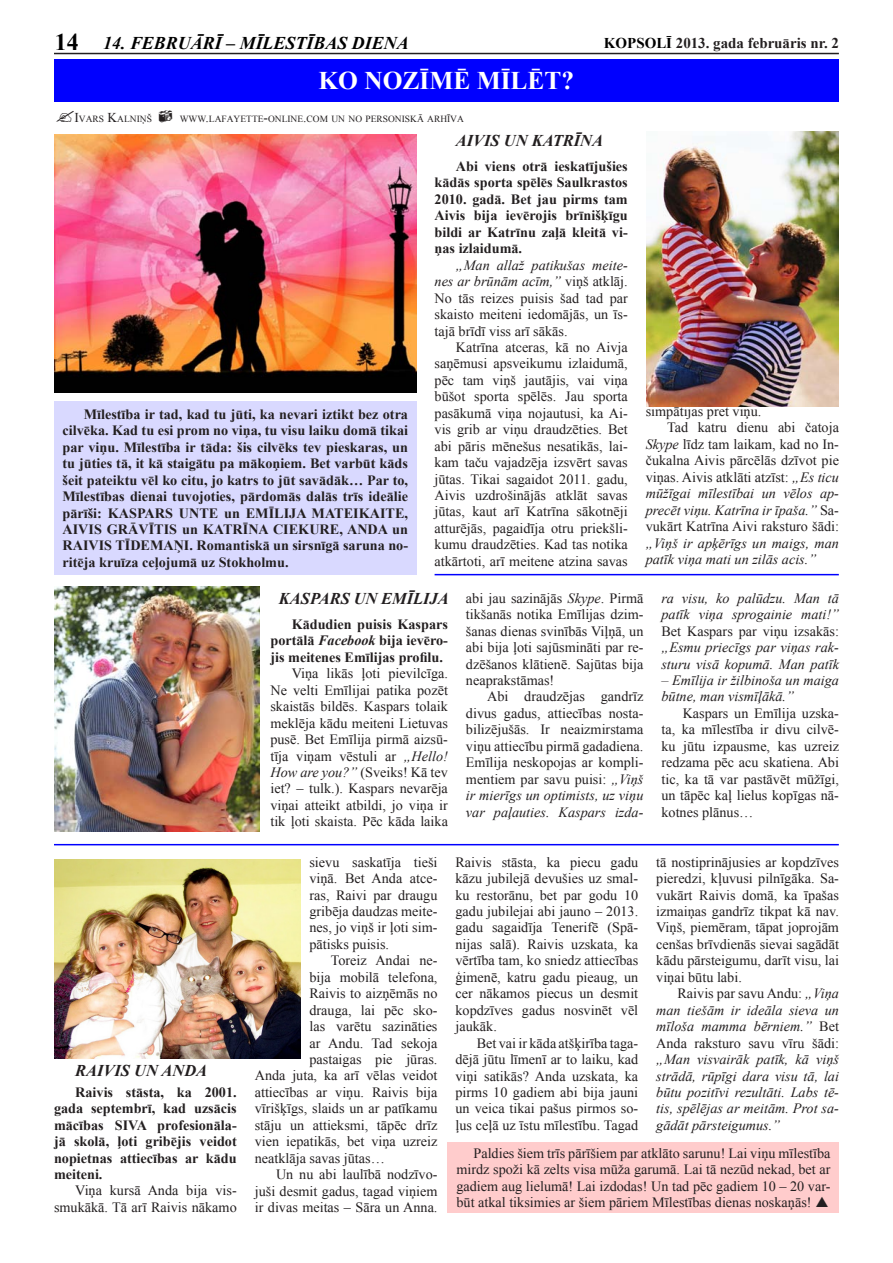
<style>
.page{position:relative;width:893px;height:1263px;background:#fff}
.page>*{position:absolute;margin:0;border:0;box-sizing:border-box;transform-origin:0 0}
.t1{font:700 25.35px "Times New Roman";color:#fff}
.t2{font:700 23.85px "Times New Roman";color:#000}
.t3{font:italic 700 18px "Times New Roman";color:#000}
.t4{font:italic 700 16.5px "Times New Roman";color:#231f20}
.t5{font:700 15px "Times New Roman";color:#231f20}
.t6{font:14.25px/16.5px "Times New Roman";color:#231f20;text-align:justify}
.t7{font:700 14.25px/16.5px "Times New Roman";color:#231f20;text-align:justify}
.t8{font:italic 14.25px/16.5px "Times New Roman";color:#231f20;text-align:justify}
.Teksta_un_foto_autor{font:9.45px "Times New Roman";color:#231f20}
.s1{color:#000}
.s2{font-size:13.5px}
.s3{font-style:italic}
.s4{font-style:normal}
</style>
<div class="page">
<hr style="left:54px;top:53px;width:785px;height:1px;background:#231f20">
<div style="left:54px;top:59px;width:785px;height:43px;background:#00f"></div>
<div style="left:54px;top:401px;width:363px;height:174px;background:#d9d9ff"></div>
<img style="left:54px;top:135px;width:363px;height:258px">
<img style="left:647px;top:132px;width:192px;height:274px">
<hr style="left:435px;top:574px;width:404px;height:1px;background:#00f">
<img style="left:54px;top:587px;width:206px;height:244px">
<hr style="left:54px;top:844px;width:785px;height:1px;background:#00f">
<img style="left:54px;top:859px;width:247px;height:199px">
<div style="left:448px;top:1142px;width:391px;height:71px;background:#fcc"></div>
<p class="t2" style="left:55px;top:25px;width:25px">14</p>
<p class="t3" style="left:103px;top:31px;width:307px">14. FEBRUĀRĪ – MĪLESTĪBAS DIENA</p>
<p class="t5" style="left:604px;top:33px;width:236px"><span class="s1">KOPSOLĪ</span> 2013. gada februāris nr. 2</p>
<p class="t1" style="left:318px;top:63px;width:257px">KO NOZĪMĒ MĪLĒT?</p>
<p class="Teksta_un_foto_autor" style="left:74px;top:113px;width:79px"><span class="s2">I</span>VARS <span class="s2">K</span>ALNIŅŠ</p>
<p class="Teksta_un_foto_autor" style="left:180px;top:113px;width:286px">WWW<span class="s2">.</span>LAFAYETTE<span class="s2">-</span>ONLINE<span class="s2">.</span>COM UN NO PERSONISKĀ ARHĪVA</p>
<p class="t7" style="left:62px;top:405px;width:347px;text-indent:21px">Mīlestība ir tad, kad tu jūti, ka nevari iztikt bez otra cilvēka. Kad tu esi prom no viņa, tu visu laiku domā tikai par viņu. Mīlestība ir tāda: šis cilvēks tev pieskaras, un tu jūties tā, it kā staigātu pa mākoņiem. Bet varbūt kāds šeit pateiktu vēl ko citu, jo katrs to jūt savādāk… Par to, Mīlestības dienai tuvojoties, pārdomās dalās trīs ideālie pārīši: KASPARS UNTE un EMĪLIJA MATEIKAITE, AIVIS GRĀVĪTIS un KATRĪNA CIEKURE, ANDA un RAIVIS TĪDEMAŅI. Romantiskā un sirsnīgā saruna no&shy;ritēja kruīza ceļojumā uz Stokholmu.</p>
<p class="t4" style="left:456px;top:129px;width:149px">AIVIS UN KATRĪNA</p>
<p class="t7" style="left:435px;top:158px;width:195px;text-indent:21px">Abi viens otrā ieskatījušies kādās sporta spēlēs Saulkrastos 2010. gadā. Bet jau pirms tam Aivis bija ievērojis brīnišķīgu bildi ar Katrīnu zaļā kleitā vi&shy;ņas izlaidumā.</p>
<p class="t6" style="left:435px;top:256px;width:195px;text-indent:21px"><span class="s3">„Man allaž patikušas meite&shy;nes ar brūnām acīm,”</span> viņš atklāj.<br>No tās reizes puisis šad tad par skaisto meiteni iedomājās, un īs&shy;tajā brīdī viss arī sākās.</p>
<p class="t6" style="left:435px;top:339px;width:195px;text-indent:21px">Katrīna atceras, kā no Aivja saņēmusi apsveikumu izlaidumā, pēc tam viņš jautājis, vai viņa būšot sporta spēlēs. Jau sporta pasākumā viņa nojautusi, ka Ai&shy;vis grib ar viņu draudzēties. Bet abi pāris mēnešus nesatikās, lai&shy;kam taču vajadzēja izsvērt savas jūtas. Tikai sagaidot 2011. gadu, Aivis uzdrošinājās atklāt savas jūtas, kaut arī Katrīna sākotnēji atturējās, pagaidīja otru priekšli&shy;kumu draudzēties. Kad tas notika atkārtoti, arī meitene atzina savas</p>
<p class="t6" style="left:646px;top:403px;width:117px">simpātijas pret viņu.</p>
<p class="t6" style="left:646px;top:419px;width:195px;text-indent:21px">Tad katru dienu abi čatoja <span class="s3">Skype</span> līdz tam laikam, kad no In&shy;čukalna Aivis pārcēlās dzīvot pie viņas. Aivis atklāti atzīst: <span class="s3">„Es ticu mūžīgai mīlestībai un vēlos ap&shy;precēt viņu. Katrīna ir īpaša.”</span> Sa&shy;vukārt Katrīna Aivi raksturo šādi: <span class="s3">„Viņš ir apķērīgs un maigs, man patīk viņa mati un zilās acis.”</span></p>
<p class="t4" style="left:75px;top:1059px;width:133px">RAIVIS UN ANDA</p>
<p class="t7" style="left:54px;top:1083px;width:184px;text-indent:21px">Raivis stāsta, ka 2001. gada septembrī, kad uzsācis mācības SIVA profesionāla&shy;jā skolā, ļoti gribējis veidot nopietnas attiecības ar kādu meiteni.</p>
<p class="t6" style="left:54px;top:1182px;width:184px;text-align:right">Viņa kursā Anda bija vis&shy;smukākā. Tā arī Raivis nākamo</p>
<p class="t4" style="left:279px;top:587px;width:171px">KASPARS UN EMĪLIJA</p>
<p class="t7" style="left:270px;top:616px;width:179px;text-indent:21px">Kādudien puisis Kaspars portālā <span class="s3">Facebook</span> bija ievēro&shy;jis meitenes Emīlijas profilu.</p>
<p class="t6" style="left:270px;top:665px;width:179px;text-indent:21px">Viņa likās ļoti pievilcīga.<br>Ne velti Emīlijai patika pozēt skaistās bildēs. Kaspars tolaik meklēja kādu meiteni Lietuvas pusē. Bet Emīlija pirmā aizsū&shy;tīja viņam vēstuli ar <span class="s3">„Hello!<br>How are you?”</span> (Sveiks! Kā tev iet? – tulk.). Kaspars nevarēja viņai atteikt atbildi, jo viņa ir tik ļoti skaista. Pēc kāda laika</p>
<p class="t6" style="left:466px;top:589px;width:179px">abi jau sazinājās <span class="s3">Skype</span>. Pirmā tikšanās notika Emīlijas dzim&shy;šanas dienas svinībās Viļņā, un abi bija ļoti sajūsmināti par re&shy;dzēšanos klātienē. Sajūtas bija neaprakstāmas!</p>
<p class="t6" style="left:466px;top:688px;width:179px;text-indent:21px">Abi draudzējas gandrīz divus gadus, attiecības nosta&shy;bilizējušās. Ir neaizmirstama viņu attiecību pirmā gadadiena.<br>Emīlija neskopojas ar kompli&shy;mentiem par savu puisi: <span class="s3">„Viņš ir mierīgs un optimists, uz viņu var paļauties. Kaspars izda-</span></p>
<p class="t8" style="left:661px;top:589px;width:179px">ra visu, ko palūdzu. Man tā patīk viņa sprogainie mati!” <span class="s4">Bet Kaspars par viņu izsakās: </span>„Esmu priecīgs par viņas rak&shy;sturu visā kopumā. Man patīk</p>
<p class="t8" style="left:661px;top:672px;width:179px">– Emīlija ir žilbinoša un maiga būtne, man vismīļākā.”</p>
<p class="t6" style="left:661px;top:705px;width:179px;text-indent:21px">Kaspars un Emīlija uzska&shy;ta, ka mīlestība ir divu cilvē&shy;ku jūtu izpausme, kas uzreiz redzama pēc acu skatiena. Abi tic, ka tā var pastāvēt mūžīgi, un tāpēc kaļ lielus kopīgas nā&shy;kotnes plānus…</p>
<p class="t6" style="left:309px;top:853px;width:130px">sievu saskatīja tieši viņā. Bet Anda atce&shy;ras, Raivi par draugu gribēja daudzas meite&shy;nes, jo viņš ir ļoti sim&shy;pātisks puisis.</p>
<p class="t6" style="left:331px;top:952px;width:108px">Toreiz Andai ne-</p>
<p class="t6" style="left:309px;top:968px;width:130px">bija mobilā telefona,</p>
<p class="t6" style="left:309px;top:985px;width:130px">Raivis to aizņēmās no</p>
<p class="t6" style="left:309px;top:1001px;width:130px">drauga, lai pēc sko-</p>
<p class="t6" style="left:309px;top:1018px;width:130px">las varētu sazināties</p>
<p class="t6" style="left:309px;top:1034px;width:130px">ar Andu. Tad sekoja</p>
<p class="t6" style="left:309px;top:1051px;width:130px">pastaigas pie jūras.</p>
<p class="t6" style="left:255px;top:1067px;width:184px">Anda juta, ka arī vēlas veidot</p>
<p class="t6" style="left:255px;top:1084px;width:184px">attiecības ar viņu. Raivis bija</p>
<p class="t6" style="left:255px;top:1100px;width:184px">vīrišķīgs, slaids un ar patīkamu</p>
<p class="t6" style="left:255px;top:1116px;width:184px">stāju un attieksmi, tāpēc drīz</p>
<p class="t6" style="left:255px;top:1133px;width:184px">vien iepatikās, bet viņa uzreiz</p>
<p class="t6" style="left:255px;top:1149px;width:132px">neatklāja savas jūtas…</p>
<p class="t6" style="left:255px;top:1166px;width:184px;text-indent:21px">Un nu abi laulībā nodzīvo&shy;juši desmit gadus, tagad viņiem ir divas meitas – Sāra un Anna.</p>
<p class="t6" style="left:455px;top:853px;width:184px">Raivis stāsta, ka piecu gadu kāzu jubilejā devušies uz smal&shy;ku restorānu, bet par godu 10 gadu jubilejai abi jauno – 2013. gadu sagaidīja Tenerifē (Spā&shy;nijas salā). Raivis uzskata, ka vērtība tam, ko sniedz attiecības ģimenē, katru gadu pieaug, un cer nākamos piecus un desmit kopdzīves gadus nosvinēt vēl jaukāk.</p>
<p class="t6" style="left:455px;top:1034px;width:184px;text-indent:21px">Bet vai ir kāda atšķirība taga&shy;dējā jūtu līmenī ar to laiku, kad viņi satikās? Anda uzskata, ka pirms 10 gadiem abi bija jauni un veica tikai pašus pirmos so&shy;ļus ceļā uz īstu mīlestību. Tagad</p>
<p class="t6" style="left:656px;top:853px;width:184px">tā nostiprinājusies ar kopdzīves pieredzi, kļuvusi pilnīgāka. Sa&shy;vukārt Raivis domā, ka īpašas izmaiņas gandrīz tikpat kā nav.<br>Viņš, piemēram, tāpat joprojām cenšas brīvdienās sievai sagādāt kādu pārsteigumu, darīt visu, lai viņai būtu labi.</p>
<p class="t8" style="left:656px;top:985px;width:184px;text-indent:21px"><span class="s4">Raivis par savu Andu:</span> „Viņa man tiešām ir ideāla sieva un mīloša mamma bērniem.” <span class="s4">Bet Anda raksturo savu vīru šādi: </span>„Man visvairāk patīk, kā viņš strādā, rūpīgi dara visu tā, lai būtu pozitīvi rezultāti. Labs tē&shy;tis, spēlējas ar meitām. Prot sa&shy;gādāt pārsteigumus.”</p>
<p class="t6" style="left:456px;top:1144px;width:376px;text-indent:17px">Paldies šiem trīs pārīšiem par atklāto sarunu! Lai viņu mīlestība mirdz spoži kā zelts visa mūža garumā. Lai tā nezūd nekad, bet ar gadiem aug lielumā! Lai izdodas! Un tad pēc gadiem 10 – 20 var&shy;būt atkal tiksimies ar šiem pāriem Mīlestības dienas noskaņās!</p>
</div>
